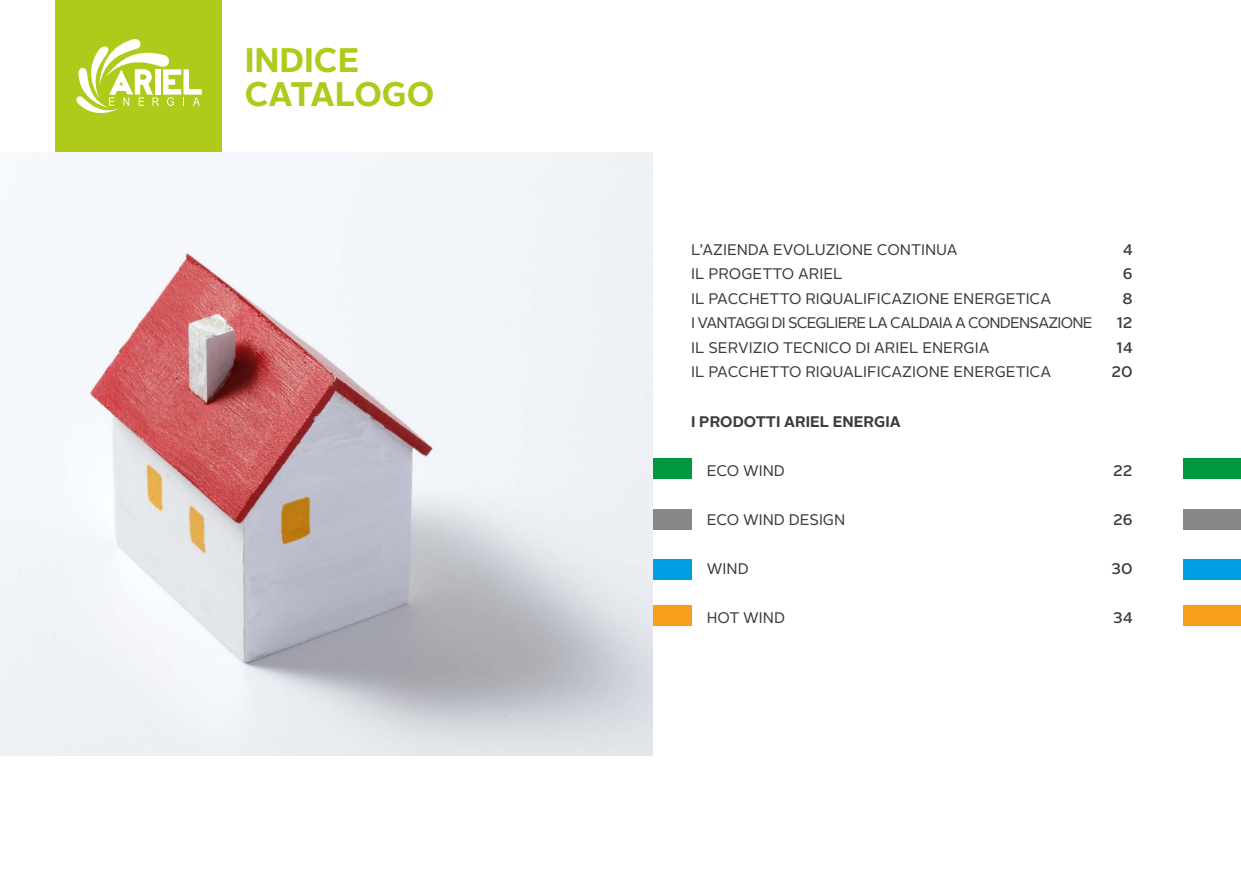
<style>
.page{position:relative;width:1241px;height:869px;background:#fff}
.page>*{position:absolute;margin:0;border:0;box-sizing:border-box;transform-origin:0 0}
.t1{font:700 34.04px/34px "Alright Sans";color:#afca1a}
.t2{font:15.31px "Alright Sans";color:#3c3c3b}
.t3{font:15.31px "Alright Sans";letter-spacing:-.05em;color:#3c3c3b}
.t4{font:700 15.31px "Alright Sans";color:#3c3c3b}
.t5{font:500 15.31px "Alright Sans";color:#3c3c3b}
</style>
<div class="page">
<div style="left:1183px;top:458px;width:57px;height:21px;background:#00973f"></div>
<div style="left:624px;top:458px;width:67px;height:21px;background:#00973f"></div>
<div style="left:1183px;top:509px;width:57px;height:20px;background:#878787"></div>
<div style="left:624px;top:509px;width:67px;height:20px;background:#878787"></div>
<div style="left:1183px;top:558px;width:57px;height:21px;background:#009fe3"></div>
<div style="left:624px;top:558px;width:67px;height:21px;background:#009fe3"></div>
<div style="left:1183px;top:604px;width:57px;height:21px;background:#f69f1d"></div>
<div style="left:624px;top:604px;width:67px;height:21px;background:#f69f1d"></div>
<div style="left:56px;top:0;width:166px;height:152px;background:#afca1a"></div>
<svg style="left:76px;top:39px;width:126px;height:75px"></svg>
<img style="left:0;top:152px;width:652px;height:602px">
<h1 class="t1" style="left:245px;top:43px;width:191px">INDICE<br>CATALOGO</h1>
<p class="t2" style="left:691px;top:239px;width:268px">L’AZIENDA EVOLUZIONE CONTINUA</p>
<p class="t5" style="left:1122px;top:239px;width:11px">4</p>
<p class="t2" style="left:691px;top:263px;width:153px">IL PROGETTO ARIEL</p>
<p class="t5" style="left:1122px;top:263px;width:11px">6</p>
<p class="t2" style="left:691px;top:288px;width:361px">IL PACCHETTO RIQUALIFICAZIONE ENERGETICA</p>
<p class="t5" style="left:1122px;top:288px;width:12px">8</p>
<p class="t3" style="left:691px;top:312px;width:403px">I VANTAGGI DI SCEGLIERE LA CALDAIA A CONDENSAZIONE</p>
<p class="t5" style="left:1116px;top:312px;width:17px">12</p>
<p class="t2" style="left:691px;top:337px;width:300px">IL SERVIZIO TECNICO DI ARIEL ENERGIA</p>
<p class="t5" style="left:1116px;top:337px;width:17px">14</p>
<p class="t2" style="left:691px;top:361px;width:361px">IL PACCHETTO RIQUALIFICAZIONE ENERGETICA</p>
<p class="t5" style="left:1111px;top:361px;width:23px">20</p>
<p class="t4" style="left:691px;top:410px;width:211px">I PRODOTTI ARIEL ENERGIA</p>
<p class="t2" style="left:706px;top:459px;width:80px">ECO WIND</p>
<p class="t5" style="left:1113px;top:459px;width:21px">22</p>
<p class="t2" style="left:706px;top:508px;width:140px">ECO WIND DESIGN</p>
<p class="t5" style="left:1112px;top:508px;width:21px">26</p>
<p class="t2" style="left:706px;top:557px;width:43px">WIND</p>
<p class="t5" style="left:1110px;top:557px;width:23px">30</p>
<p class="t2" style="left:706px;top:606px;width:80px">HOT WIND</p>
<p class="t5" style="left:1112px;top:606px;width:21px">34</p>
</div>
